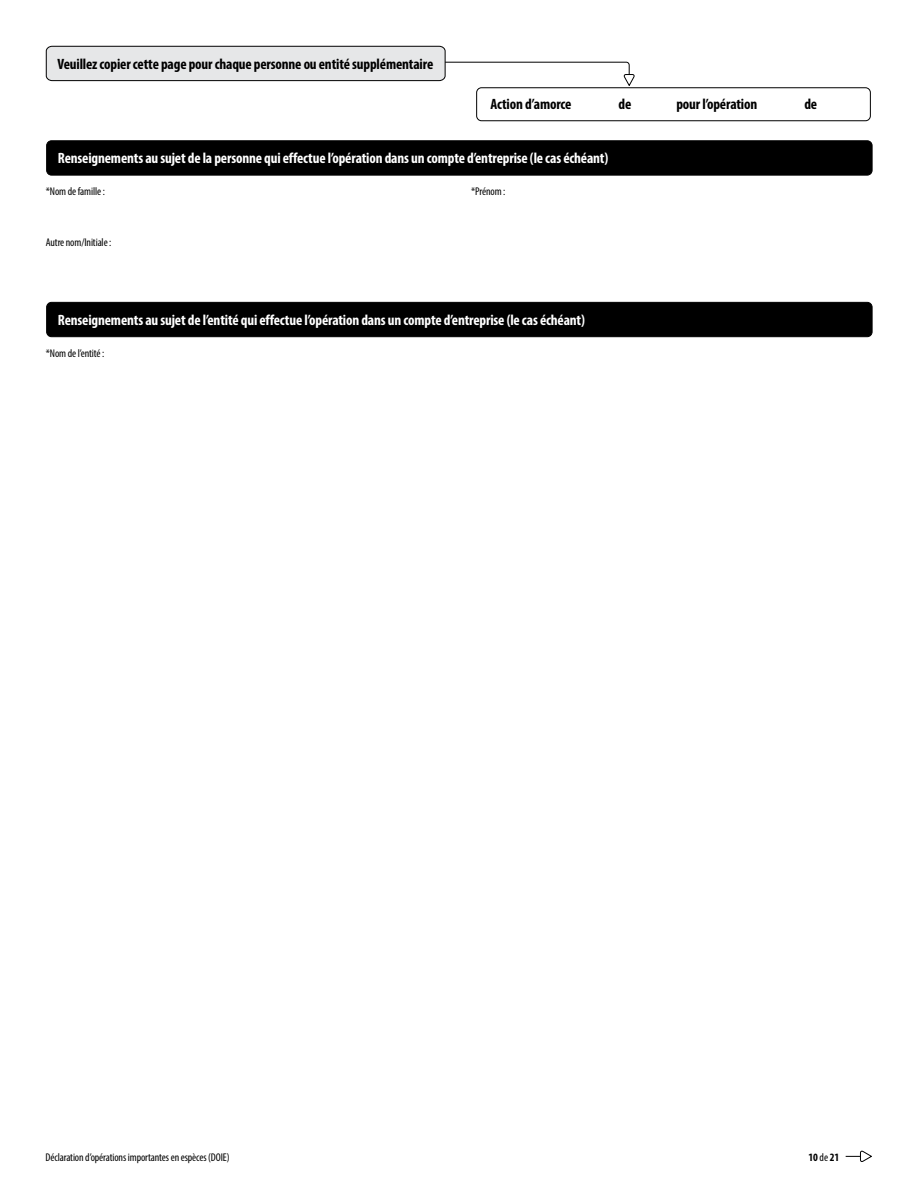
<style>
.page{position:relative;width:918px;height:1188px;background:#fff}
.page>*{position:absolute;margin:0;border:0;box-sizing:border-box;transform-origin:0 0}
.Section_Bars{font:700 condensed 15px "Myriad Pro";letter-spacing:-.01em;color:#fff}
.Section_Bars-2{font:700 condensed 15px "Myriad Pro";letter-spacing:-.01em;color:#000}
.Body{font:700 condensed 15px "Myriad Pro";letter-spacing:-.01em;color:#000}
.Small_Text{font:condensed 11.25px "Myriad Pro";letter-spacing:-.01em;color:#000}
.t1{font:700 condensed 11.25px "Myriad Pro";color:#000}
.s1{font-weight:400}
</style>
<div class="page">
<svg style="left:846px;top:1150px;width:26px;height:12px"></svg>
<div style="left:476px;top:87px;width:395px;height:34px;border:1px solid #000;border-radius:5px"></div>
<div style="left:47px;top:141px;width:825px;height:34px;background:#000;border-radius:5px"></div>
<div style="left:46px;top:140px;width:826px;height:35px;border:1px solid #000;border-radius:5px"></div>
<div style="left:47px;top:302px;width:825px;height:35px;background:#000;border-radius:5px"></div>
<div style="left:46px;top:302px;width:826px;height:35px;border:1px solid #000;border-radius:5px"></div>
<svg style="left:46px;top:46px;width:589px;height:40px"></svg>
<p class="Section_Bars-2" style="left:57px;top:54px;width:377px">Veuillez copier cette page pour chaque personne ou entité supplémentaire</p>
<p class="Body" style="left:491px;top:95px;width:83px">Action d’amorce</p>
<p class="Body" style="left:619px;top:95px;width:14px">de</p>
<p class="Body" style="left:676px;top:95px;width:82px">pour l’opération</p>
<p class="Body" style="left:804px;top:95px;width:14px">de</p>
<p class="Section_Bars" style="left:58px;top:149px;width:552px">Renseignements au sujet de la personne qui effectue l’opération dans un compte d’entreprise (le cas échéant)</p>
<p class="Small_Text" style="left:46px;top:185px;width:61px">*Nom de famille :</p>
<p class="Small_Text" style="left:471px;top:185px;width:36px">*Prénom :</p>
<p class="Small_Text" style="left:46px;top:235px;width:67px">Autre nom/Initiale :</p>
<p class="Section_Bars" style="left:58px;top:310px;width:529px">Renseignements au sujet de l’entité qui effectue l’opération dans un compte d’entreprise (le cas échéant)</p>
<p class="Small_Text" style="left:46px;top:346px;width:60px">*Nom de l’entité :</p>
<p class="Small_Text" style="left:46px;top:1150px;width:186px">Déclaration d’opérations importantes en espèces (DOIE)</p>
<p class="t1" style="left:809px;top:1150px;width:32px">10 <span class="s1">de</span> 21</p>
</div>
